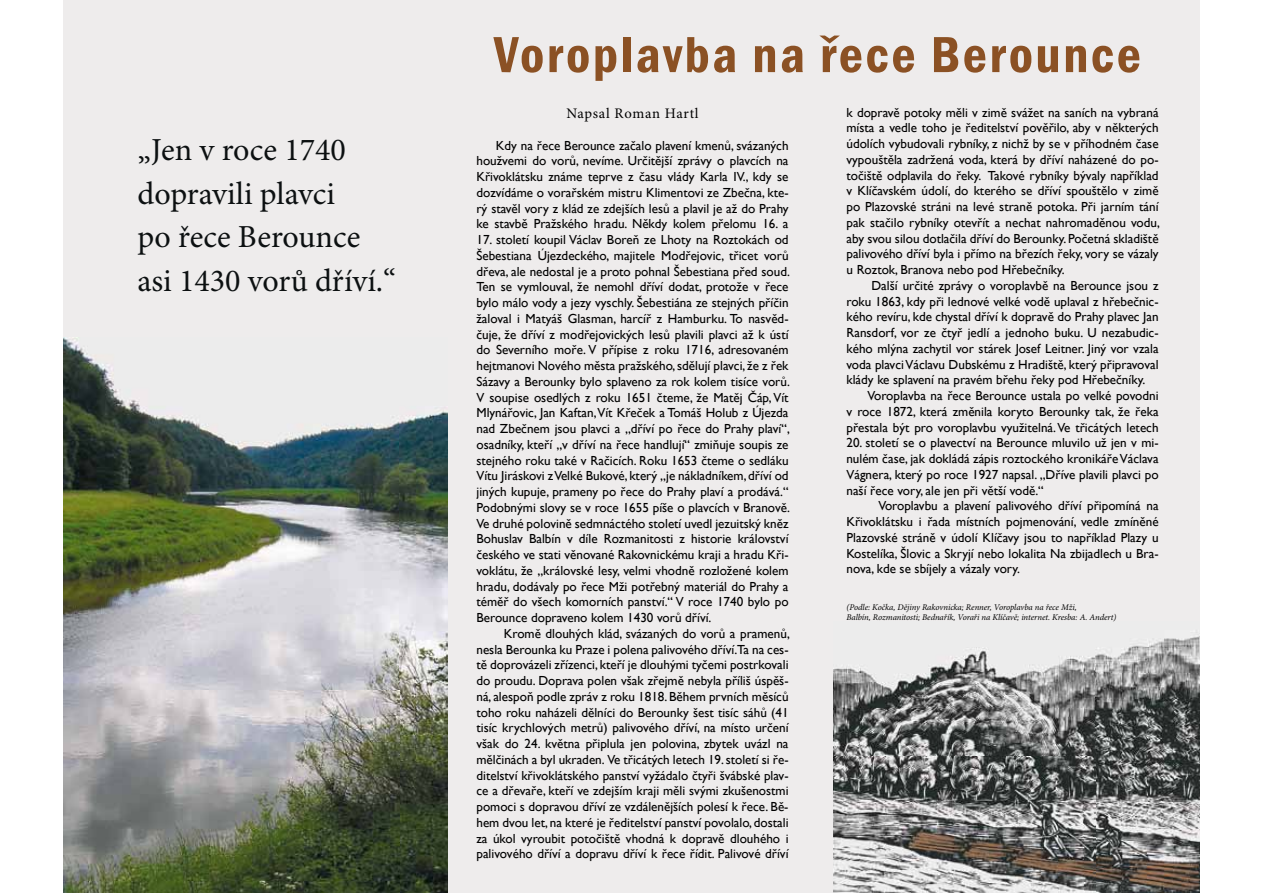
<style>
.page{position:relative;width:1263px;height:893px;background:#fff}
.page>*{position:absolute;margin:0;border:0;box-sizing:border-box;transform-origin:0 0}
.t1{font:600 condensed 52.5px "Franklin Gothic";letter-spacing:.05em;color:#8b5124}
.t2{font:32.1px/43.8px "Minion Pro";color:#0c1011}
.t3{font:14.55px "Minion Pro";letter-spacing:.045em;color:#000}
.t4{font:13.2px/15.8px "Gill Sans";color:#000;text-align:justify}
.t5{font:italic 8.7px/10.5px "Minion Pro";letter-spacing:-.005em;color:#000}
</style>
<div class="page">
<div style="left:63px;top:0;width:1137px;height:893px;background:#eeecec"></div>
<img style="left:833px;top:636px;width:367px;height:257px">
<img style="left:63px;top:338px;width:384px;height:555px">
<h2 class="t2" style="left:137px;top:129px;width:260px">„Jen v roce 1740 dopravili plavci<br>po řece Berounce asi 1430 vorů dříví.“</h2>
<h1 class="t1" style="left:494px;top:19px;width:648px">Voroplavba na řece Berounce</h1>
<p class="t3" style="left:566px;top:105px;width:134px">Napsal Roman Hartl</p>
<p class="t4" style="left:476px;top:138px;width:314px;text-indent:19px">Kdy na řece Berounce začalo plavení kmenů, svázaných houžvemi do vorů, nevíme. Určitější zprávy o plavcích na Křivoklátsku známe teprve z času vlády Karla IV., kdy se dozvídáme o vorařském mistru Klimentovi ze Zbečna, kte&shy;rý stavěl vory z klád ze zdejších lesů a plavil je až do Prahy ke stavbě Pražského hradu. Někdy kolem přelomu 16. a</p>
<p class="t4" style="left:476px;top:232px;width:315px">17. století koupil Václav Boreň ze Lhoty na Roztokách od Šebestiana Újezdeckého, majitele Modřejovic, třicet vorů dřeva, ale nedostal je a proto pohnal Šebestiana před soud.<br>Ten se vymlouval, že nemohl dříví dodat, protože v řece bylo málo vody a jezy vyschly. Šebestiána ze stejných příčin žaloval i Matyáš Glasman, harcíř z Hamburku. To nasvěd&shy;čuje, že dříví z modřejovických lesů plavili plavci až k ústí do Severního moře. V přípise z roku 1716, adresovaném hejtmanovi Nového města pražského, sdělují plavci, že z řek Sázavy a Berounky bylo splaveno za rok kolem tisíce vorů.<br>V soupise osedlých z roku 1651 čteme, že Matěj Čáp, Vít Mlynářovic, Jan Kaftan, Vít Křeček a Tomáš Holub z Újezda nad Zbečnem jsou plavci a „dříví po řece do Prahy plaví“, osadníky, kteří „v dříví na řece handlují“ zmiňuje soupis ze stejného roku také v Račicích. Roku 1653 čteme o sedláku Vítu Jiráskovi z Velké Bukové, který „je nákladníkem, dříví od jiných kupuje, prameny po řece do Prahy plaví a prodává.“ Podobnými slovy se v roce 1655 píše o plavcích v Branově.<br>Ve druhé polovině sedmnáctého století uvedl jezuitský kněz Bohuslav Balbín v díle Rozmanitosti z historie království českého ve stati věnované Rakovnickému kraji a hradu Kři&shy;voklátu, že „královské lesy, velmi vhodně rozložené kolem hradu, dodávaly po řece Mži potřebný materiál do Prahy a téměř do všech komorních panství.“ V roce 1740 bylo po Berounce dopraveno kolem 1430 vorů dříví.</p>
<p class="t4" style="left:476px;top:626px;width:315px;text-indent:27px">Kromě dlouhých klád, svázaných do vorů a pramenů, nesla Berounka ku Praze i polena palivového dříví.Ta na ces&shy;tě doprovázeli zřízenci, kteří je dlouhými tyčemi postrkovali do proudu. Doprava polen však zřejmě nebyla příliš úspěš&shy;ná, alespoň podle zpráv z roku 1818. Během prvních měsíců toho roku naházeli dělníci do Berounky šest tisíc sáhů (41 tisíc krychlových metrů) palivového dříví, na místo určení však do 24. května připlula jen polovina, zbytek uvázl na mělčinách a byl ukraden. Ve třicátých letech 19. století si ře&shy;ditelství křivoklátského panství vyžádalo čtyři švábské plav&shy;ce a dřevaře, kteří ve zdejším kraji měli svými zkušenostmi pomoci s dopravou dříví ze vzdálenějších polesí k řece. Bě&shy;hem dvou let, na které je ředitelství panství povolalo, dostali za úkol vyroubit potočiště vhodná k dopravě dlouhého i palivového dříví a dopravu dříví k řece řídit. Palivové dříví</p>
<p class="t4" style="left:846px;top:104px;width:315px">k dopravě potoky měli v zimě svážet na saních na vybraná místa a vedle toho je ředitelství pověřilo, aby v některých údolích vybudovali rybníky, z nichž by se v příhodném čase vypouštěla zadržená voda, která by dříví naházené do po&shy;točiště odplavila do řeky. Takové rybníky bývaly například v Klíčavském údolí, do kterého se dříví spouštělo v zimě po Plazovské stráni na levé straně potoka. Při jarním tání pak stačilo rybníky otevřít a nechat nahromaděnou vodu, aby svou silou dotlačila dříví do Berounky. Početná skladiště palivového dříví byla i přímo na březích řeky, vory se vázaly u Roztok, Branova nebo pod Hřebečníky.</p>
<p class="t4" style="left:846px;top:278px;width:314px;text-indent:25px">Další určité zprávy o voroplavbě na Berounce jsou z roku 1863, kdy při lednové velké vodě uplaval z hřebečnic&shy;kého revíru, kde chystal dříví k dopravě do Prahy plavec Jan Ransdorf, vor ze čtyř jedlí a jednoho buku. U nezabudic&shy;kého mlýna zachytil vor stárek Josef Leitner. Jiný vor vzala voda plavci Václavu Dubskému z Hradiště, který připravoval klády ke splavení na pravém břehu řeky pod Hřebečníky.</p>
<p class="t4" style="left:846px;top:388px;width:314px;text-indent:21px">Voroplavba na řece Berounce ustala po velké povodni v roce 1872, která změnila koryto Berounky tak, že řeka přestala být pro voroplavbu využitelná. Ve třicátých letech</p>
<p class="t4" style="left:846px;top:435px;width:314px">20. století se o plavectví na Berounce mluvilo už jen v mi&shy;nulém čase, jak dokládá zápis roztockého kronikáře Václava Vágnera, který po roce 1927 napsal. „Dříve plavili plavci po naší řece vory, ale jen při větší vodě.“</p>
<p class="t4" style="left:846px;top:498px;width:314px;text-indent:32px">Voroplavbu a plavení palivového dříví připomíná na Křivoklátsku i řada místních pojmenování, vedle zmíněné Plazovské stráně v údolí Klíčavy jsou to například Plazy u Kostelíka, Šlovic a Skryjí nebo lokalita Na zbijadlech u Bra&shy;nova, kde se sbíjely a vázaly vory.</p>
<p class="t5" style="left:846px;top:602px;width:272px">(Podle: Kočka, Dějiny Rakovnicka; Renner, Voroplavba na řece Mži,<br>Balbín, Rozmanitosti; Bednařík, Voraři na Klíčavě; internet. Kresba: A. Andert)</p>
</div>
